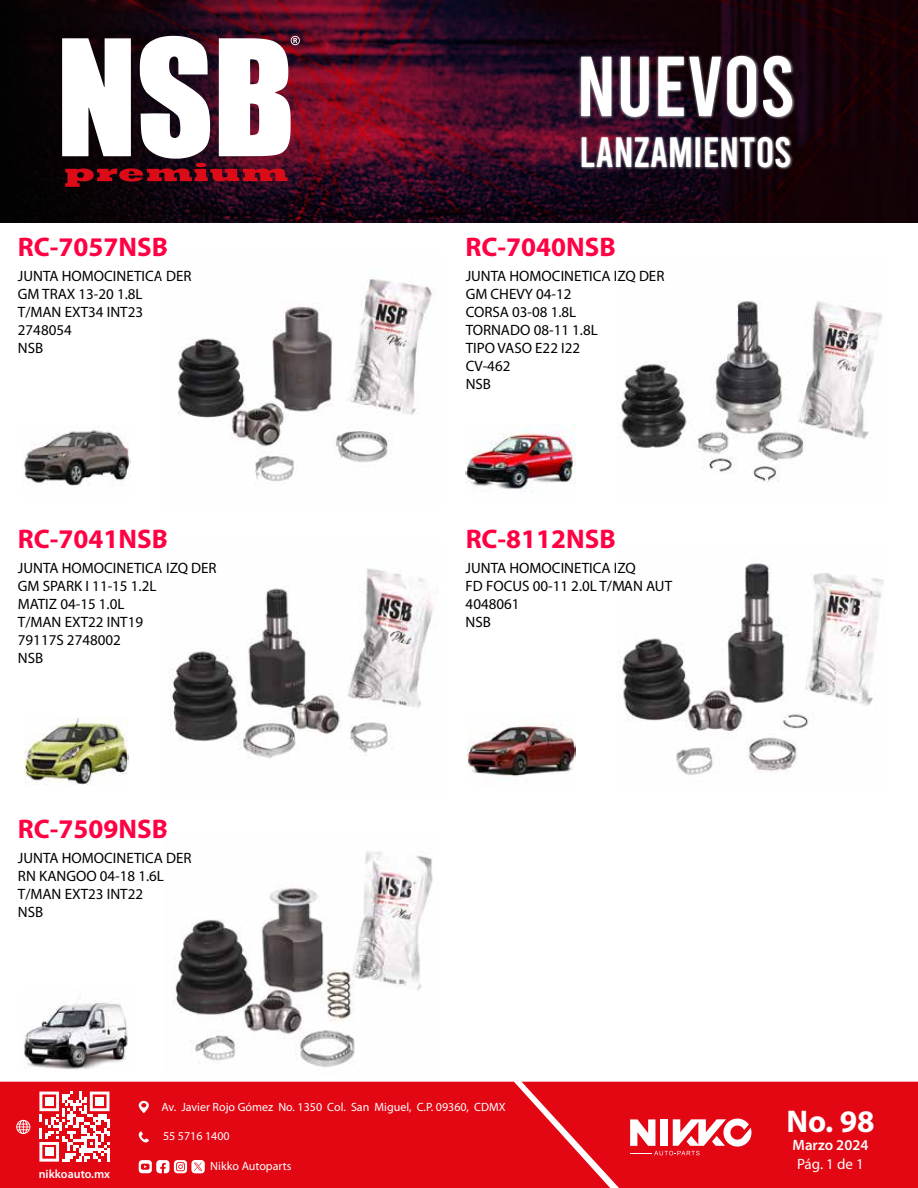
<style>
.page{position:relative;width:918px;height:1188px;background:#fff}
.page>*{position:absolute;margin:0;border:0;box-sizing:border-box;transform-origin:0 0}
.t1{font:84.9px "Bebas";color:#fff}
.t2{font:42.45px "Bebas";color:#fff}
.t3{font:700 31.5px "Myriad Pro";color:#fff}
.t4{font:700 27px "Myriad Pro";color:#ff0043}
.t5{font:15px/18px "Myriad Pro";color:#000}
.t6{font:600 15px "Myriad Pro";color:#fff}
.t7{font:15px "Myriad Pro";color:#fff}
.t8{font:12px "Myriad Pro";color:#fff}
.t9{font:600 12px "Myriad Pro";color:#fff}
</style>
<div class="page">
<div style="left:0;top:1082px;width:522px;height:106px;background:#e30613"></div>
<svg style="left:39px;top:1092px;width:70px;height:70px"></svg>
<div style="left:45px;top:1097px;width:8px;height:9px;background:#fff"></div>
<div style="left:95px;top:1097px;width:9px;height:9px;background:#fff"></div>
<div style="left:45px;top:1148px;width:8px;height:8px;background:#fff"></div>
<svg style="left:16px;top:1120px;width:14px;height:14px"></svg>
<svg style="left:139px;top:1101px;width:10px;height:12px"></svg>
<svg style="left:139px;top:1131px;width:10px;height:12px"></svg>
<svg style="left:139px;top:1160px;width:66px;height:13px"></svg>
<svg style="left:522px;top:1082px;width:396px;height:106px;background:#e41723"></svg>
<svg style="left:0;top:0;width:631px;height:223px;background:#090306"></svg>
<svg style="left:643px;top:0;width:275px;height:223px;background:#150208"></svg>
<svg style="left:445px;top:0;width:131px;height:223px;background:#2a0920"></svg>
<svg style="left:445px;top:7px;width:15px;height:216px;background:#350a24"></svg>
<svg style="left:393px;top:0;width:52px;height:223px;background:#480a25"></svg>
<img style="left:572px;top:40px;width:227px;height:138px">
<svg style="left:62px;top:0;width:331px;height:223px"></svg>
<img style="left:23px;top:430px;width:108px;height:56px">
<img style="left:25px;top:716px;width:104px;height:69px">
<img style="left:467px;top:724px;width:109px;height:53px">
<img style="left:24px;top:1000px;width:104px;height:69px">
<img style="left:170px;top:568px;width:263px;height:191px">
<img style="left:617px;top:301px;width:265px;height:181px">
<img style="left:178px;top:279px;width:257px;height:206px">
<img style="left:174px;top:851px;width:259px;height:217px">
<img style="left:618px;top:562px;width:266px;height:213px">
<img style="left:465px;top:424px;width:111px;height:69px">
<h3 class="t4" style="left:18px;top:229px;width:152px">RC-7057NSB</h3>
<p class="t5" style="left:18px;top:267px;width:175px">JUNTA HOMOCINETICA DER<br>GM TRAX 13-20 1.8L<br>T/MAN EXT34 INT23<br>2748054<br>NSB</p>
<h3 class="t4" style="left:18px;top:521px;width:152px">RC-7041NSB</h3>
<p class="t5" style="left:18px;top:559px;width:200px">JUNTA HOMOCINETICA IZQ DER<br>GM SPARK I 11-15 1.2L<br>MATIZ 04-15 1.0L<br>T/MAN EXT22 INT19<br>79117S 2748002<br>NSB</p>
<h3 class="t4" style="left:18px;top:812px;width:152px">RC-7509NSB</h3>
<p class="t5" style="left:18px;top:849px;width:175px">JUNTA HOMOCINETICA DER<br>RN KANGOO 04-18 1.6L<br>T/MAN EXT23 INT22<br>NSB</p>
<h1 class="t1" style="left:576px;top:44px;width:220px">NUEVOS</h1>
<h2 class="t2" style="left:579px;top:131px;width:214px">LANZAMIENTOS</h2>
<h3 class="t4" style="left:466px;top:229px;width:152px">RC-7040NSB</h3>
<p class="t5" style="left:466px;top:267px;width:200px">JUNTA HOMOCINETICA IZQ DER<br>GM CHEVY 04-12<br>CORSA 03-08 1.8L<br>TORNADO 08-11 1.8L<br>TIPO VASO E22 I22<br>CV-462<br>NSB</p>
<h3 class="t4" style="left:466px;top:521px;width:152px">RC-8112NSB</h3>
<p class="t5" style="left:466px;top:559px;width:208px">JUNTA HOMOCINETICA IZQ<br>FD FOCUS 00-11 2.0L T/MAN AUT<br>4048061<br>NSB</p>
<p class="t9" style="left:39px;top:1167px;width:73px">nikkoauto.mx</p>
<p class="t8" style="left:161px;top:1099px;width:346px">Av. Javier Rojo Gómez No. 1350 Col. San Miguel, C.P. 09360, CDMX</p>
<p class="t8" style="left:163px;top:1129px;width:68px">55 5716 1400</p>
<p class="t8" style="left:210px;top:1159px;width:83px">Nikko Autoparts</p>
<h3 class="t3" style="left:786px;top:1101px;width:90px">No. 98</h3>
<p class="t6" style="left:793px;top:1135px;width:77px">Marzo 2024</p>
<p class="t7" style="left:797px;top:1155px;width:68px">Pág. 1 de 1</p>
</div>
